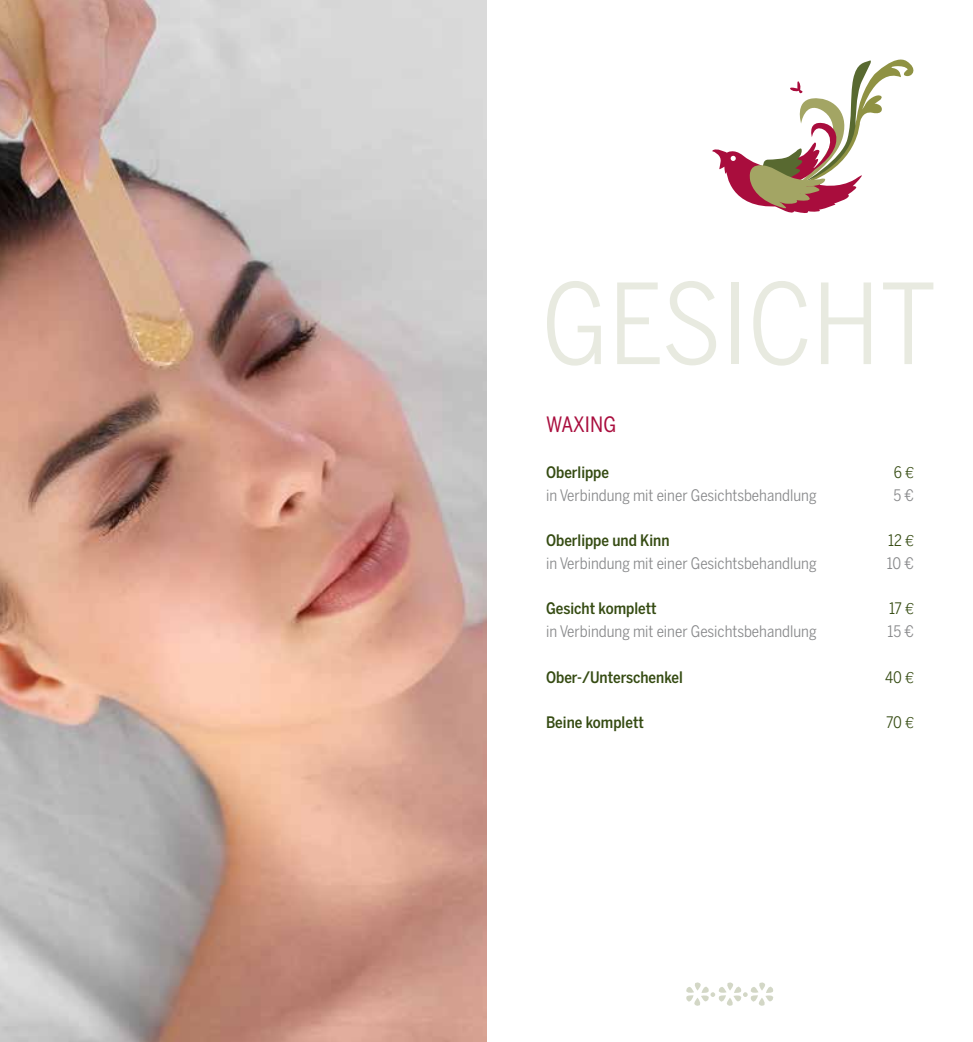
<style>
.page{position:relative;width:973px;height:1042px;background:#fff}
.page>*{position:absolute;margin:0;border:0;box-sizing:border-box;transform-origin:0 0}
.t1{font:110.25px "Benton Sans Cond";color:#e8eae0}
.t2{font:21px "Benton Sans Cond";color:#a90d3d}
.t3{font:15.75px "Benton Sans Cond";color:#87888a}
.t4{font:500 15.75px "Benton Sans Cond";color:#354b12}
.t5{font:15.75px "Benton Sans Cond";letter-spacing:-.01em;color:#354b12}
.s1{font-family:"Helvetica";font-weight:300}
</style>
<div class="page">
<svg style="left:712px;top:59px;width:202px;height:154px"></svg>
<svg style="left:686px;top:982px;width:87px;height:24px"></svg>
<img style="left:0;top:0;width:486px;height:1042px">
<h1 class="t1" style="left:541px;top:260px;width:396px">GESICHT</h1>
<h2 class="t2" style="left:546px;top:412px;width:72px">WAXING</h2>
<p class="t4" style="left:546px;top:463px;width:65px">Oberlippe</p>
<p class="t5" style="left:893px;top:463px;width:21px">6 <span class="s1">€</span></p>
<p class="t3" style="left:546px;top:486px;width:272px">in Verbindung mit einer Gesichtsbehandlung</p>
<p class="t3" style="left:893px;top:486px;width:22px">5 €</p>
<p class="t4" style="left:546px;top:531px;width:125px">Oberlippe und Kinn</p>
<p class="t5" style="left:888px;top:531px;width:27px">12 <span class="s1">€</span></p>
<p class="t3" style="left:546px;top:554px;width:272px">in Verbindung mit einer Gesichtsbehandlung</p>
<p class="t3" style="left:886px;top:554px;width:28px">10 €</p>
<p class="t4" style="left:546px;top:599px;width:112px">Gesicht komplett</p>
<p class="t5" style="left:888px;top:599px;width:26px">17 <span class="s1">€</span></p>
<p class="t3" style="left:546px;top:622px;width:272px">in Verbindung mit einer Gesichtsbehandlung</p>
<p class="t3" style="left:887px;top:622px;width:28px">15 €</p>
<p class="t4" style="left:546px;top:668px;width:138px">Ober-/Unterschenkel</p>
<p class="t5" style="left:884px;top:668px;width:30px">40 <span class="s1">€</span></p>
<p class="t4" style="left:546px;top:713px;width:99px">Beine komplett</p>
<p class="t5" style="left:886px;top:713px;width:29px">70 <span class="s1">€</span></p>
</div>
